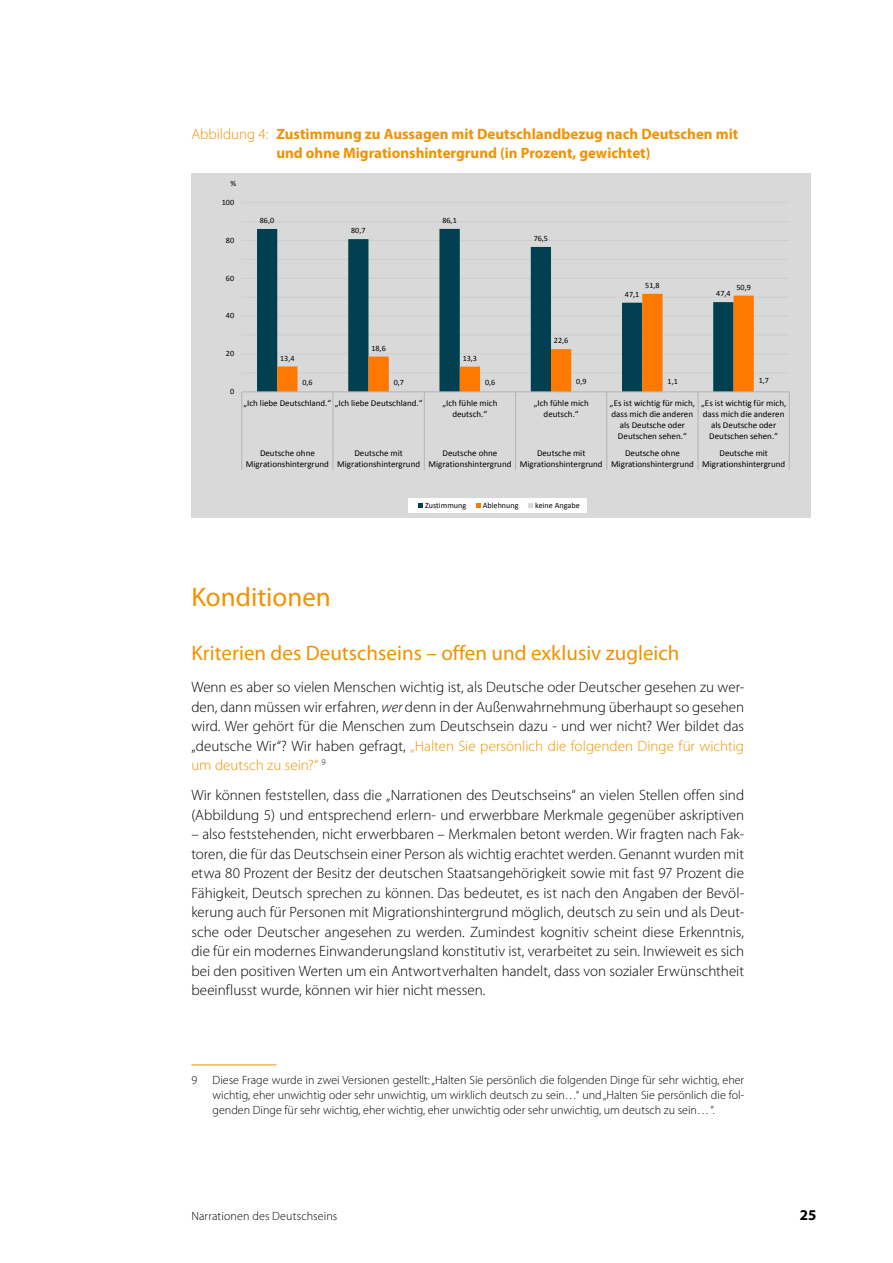
<style>
.page{position:relative;width:893px;height:1263px;background:#fff}
.page>*{position:absolute;margin:0;border:0;box-sizing:border-box;transform-origin:0 0}
.t1{font:27px "Myriad Pro";color:#f39100}
.t2{font:21px "Myriad Pro";color:#f39100}
.t3{font:300 15px/19.5px "Myriad Pro";color:#000;text-align:justify}
.t4{font:700 15px/19.5px "Myriad Pro";color:#f39100;text-align:center}
.t5{font:700 15px "Myriad Pro";color:#000}
.t6{font:300 12px/15px "Myriad Pro";color:#000;text-align:justify}
.t7{font:9px/10.9px "Calibri";color:#000;text-align:center}
.t8{font:8.1px "Calibri";color:#000}
.s1{font-weight:300}
.s2{font-style:italic}
.s3{color:#f39100}
</style>
<div class="page">
<hr style="left:191px;top:1064px;width:85px;height:1px;background:#f39100">
<div style="left:191px;top:173px;width:619px;height:344px;background:#d9d9d9"></div>
<hr style="left:242px;top:373px;width:547px;height:1px;background:#d4d4d4">
<hr style="left:242px;top:335px;width:547px;height:1px;background:#d3d3d3">
<hr style="left:242px;top:297px;width:547px;height:1px;background:#d0d0d0">
<hr style="left:242px;top:259px;width:547px;height:1px;background:#cfcfcf">
<hr style="left:242px;top:221px;width:547px;height:1px;background:#cecece">
<hr style="left:242px;top:354px;width:547px;height:1px;background:#d3d3d3">
<hr style="left:242px;top:316px;width:547px;height:1px;background:#d2d2d2">
<hr style="left:242px;top:278px;width:547px;height:1px;background:#d0d0d0">
<hr style="left:242px;top:240px;width:547px;height:1px;background:#cecece">
<hr style="left:242px;top:202px;width:547px;height:1px;background:#cfcfcf">
<svg style="left:257px;top:229px;width:406px;height:163px"></svg>
<svg style="left:277px;top:294px;width:477px;height:98px"></svg>
<svg style="left:754px;top:391px;width:20px;height:1px"></svg>
<hr style="left:663px;top:390px;width:20px;height:2px;background:#d9d9d9">
<hr style="left:571px;top:390px;width:21px;height:2px;background:#d9d9d9">
<hr style="left:389px;top:390px;width:20px;height:2px;background:#d9d9d9">
<svg style="left:480px;top:391px;width:20px;height:1px"></svg>
<svg style="left:297px;top:391px;width:21px;height:1px"></svg>
<hr style="left:242px;top:392px;width:547px;height:1px;background:#b3b3b3">
<hr style="left:241px;top:392px;width:1px;height:50px;background:#b3b3b3">
<hr style="left:333px;top:392px;width:1px;height:50px;background:#b3b3b3">
<hr style="left:424px;top:392px;width:1px;height:50px;background:#b3b3b3">
<hr style="left:515px;top:392px;width:1px;height:50px;background:#b3b3b3">
<hr style="left:606px;top:392px;width:1px;height:50px;background:#b3b3b3">
<hr style="left:698px;top:392px;width:1px;height:50px;background:#b3b3b3">
<hr style="left:789px;top:392px;width:1px;height:50px;background:#b3b3b3">
<svg style="left:241px;top:442px;width:1px;height:28px"></svg>
<svg style="left:333px;top:442px;width:1px;height:28px"></svg>
<svg style="left:424px;top:442px;width:1px;height:28px"></svg>
<svg style="left:515px;top:442px;width:1px;height:28px"></svg>
<svg style="left:606px;top:442px;width:1px;height:28px"></svg>
<svg style="left:698px;top:442px;width:1px;height:28px"></svg>
<svg style="left:789px;top:442px;width:1px;height:28px"></svg>
<div style="left:408px;top:498px;width:179px;height:15px;background:#fff"></div>
<svg style="left:419px;top:503px;width:4px;height:5px"></svg>
<svg style="left:476px;top:503px;width:5px;height:5px"></svg>
<svg style="left:528px;top:503px;width:5px;height:5px"></svg>
<p class="t4" style="left:191px;top:124px;width:548px"><span class="s1">Abbildung 4:</span> Zustimmung zu Aussagen mit Deutschlandbezug nach Deutschen mit und ohne Migrationshintergrund (in Prozent, gewichtet)</p>
<p class="t8" style="left:230px;top:178px;width:7px">%</p>
<p class="t8" style="left:222px;top:197px;width:14px">100</p>
<p class="t8" style="left:226px;top:235px;width:10px">80</p>
<p class="t8" style="left:260px;top:215px;width:16px">86,0</p>
<p class="t8" style="left:351px;top:225px;width:16px">80,7</p>
<p class="t8" style="left:442px;top:215px;width:16px">86,1</p>
<p class="t8" style="left:534px;top:233px;width:16px">76,5</p>
<p class="t8" style="left:226px;top:273px;width:10px">60</p>
<p class="t8" style="left:226px;top:311px;width:10px">40</p>
<p class="t8" style="left:226px;top:348px;width:10px">20</p>
<p class="t8" style="left:230px;top:386px;width:6px">0</p>
<p class="t8" style="left:280px;top:353px;width:16px">13,4</p>
<p class="t8" style="left:371px;top:343px;width:16px">18,6</p>
<p class="t8" style="left:463px;top:353px;width:16px">13,3</p>
<p class="t8" style="left:554px;top:335px;width:16px">22,6</p>
<p class="t8" style="left:645px;top:280px;width:16px">51,8</p>
<p class="t8" style="left:736px;top:282px;width:16px">50,9</p>
<p class="t8" style="left:625px;top:289px;width:16px">47,1</p>
<p class="t8" style="left:716px;top:288px;width:16px">47,4</p>
<p class="t8" style="left:302px;top:377px;width:12px">0,6</p>
<p class="t8" style="left:394px;top:377px;width:12px">0,7</p>
<p class="t8" style="left:485px;top:377px;width:12px">0,6</p>
<p class="t8" style="left:576px;top:376px;width:12px">0,9</p>
<p class="t8" style="left:668px;top:376px;width:12px">1,1</p>
<p class="t8" style="left:759px;top:375px;width:12px">1,7</p>
<p class="t7" style="left:243px;top:398px;width:181px">„Ich liebe Deutschland.“ „Ich liebe Deutschland.“</p>
<p class="t7" style="left:442px;top:398px;width:57px">„Ich fühle mich deutsch.“</p>
<p class="t7" style="left:534px;top:398px;width:57px">„Ich fühle mich deutsch.“</p>
<p class="t7" style="left:610px;top:398px;width:87px">„Es ist wichtig für mich, dass mich die anderen als Deutsche oder<br>Deutschen sehen.“</p>
<p class="t7" style="left:701px;top:398px;width:87px">„Es ist wichtig für mich, dass mich die anderen als Deutsche oder<br>Deutschen sehen.“</p>
<p class="t7" style="left:246px;top:448px;width:84px">Deutsche ohne<br>Migrationshintergrund</p>
<p class="t7" style="left:337px;top:448px;width:84px">Deutsche mit<br>Migrationshintergrund</p>
<p class="t7" style="left:428px;top:448px;width:84px">Deutsche ohne<br>Migrationshintergrund</p>
<p class="t7" style="left:520px;top:448px;width:84px">Deutsche mit<br>Migrationshintergrund</p>
<p class="t7" style="left:611px;top:448px;width:84px">Deutsche ohne<br>Migrationshintergrund</p>
<p class="t7" style="left:702px;top:448px;width:84px">Deutsche mit<br>Migrationshintergrund</p>
<p class="t8" style="left:425px;top:500px;width:43px">Zustimmung</p>
<p class="t8" style="left:483px;top:500px;width:37px">Ablehnung</p>
<p class="t8" style="left:535px;top:500px;width:46px">keine Angabe</p>
<h1 class="t1" style="left:191px;top:580px;width:141px">Konditionen</h1>
<h2 class="t2" style="left:191px;top:640px;width:490px">Kriterien des Deutschseins – offen und exklusiv zugleich</h2>
<p class="t3" style="left:191px;top:677px;width:554px">Wenn es aber so vielen Menschen wichtig ist, als Deutsche oder Deutscher gesehen zu wer&shy;den, dann müssen wir erfahren, <span class="s2">wer</span> denn in der Außenwahrnehmung überhaupt so gesehen wird. Wer gehört für die Menschen zum Deutschsein dazu - und wer nicht? Wer bildet das „deutsche Wir“? Wir haben gefragt, <span class="s3">„Halten Sie persönlich die folgenden Dinge für wichtig um deutsch zu sein?“</span> <sup>9</sup></p>
<p class="t3" style="left:191px;top:786px;width:554px">Wir können feststellen, dass die „Narrationen des Deutschseins“ an vielen Stellen offen sind (Abbildung 5) und entsprechend erlern- und erwerbbare Merkmale gegenüber askriptiven</p>
<p class="t3" style="left:191px;top:825px;width:554px">– also feststehenden, nicht erwerbbaren – Merkmalen betont werden. Wir fragten nach Fak&shy;toren, die für das Deutschsein einer Person als wichtig erachtet werden. Genannt wurden mit etwa 80 Prozent der Besitz der deutschen Staatsangehörigkeit sowie mit fast 97 Prozent die Fähigkeit, Deutsch sprechen zu können. Das bedeutet, es ist nach den Angaben der Bevöl&shy;kerung auch für Personen mit Migrationshintergrund möglich, deutsch zu sein und als Deut&shy;sche oder Deutscher angesehen zu werden. Zumindest kognitiv scheint diese Erkenntnis, die für ein modernes Einwanderungsland konstitutiv ist, verarbeitet zu sein. Inwieweit es sich bei den positiven Werten um ein Antwortverhalten handelt, dass von sozialer Erwünschtheit beeinflusst wurde, können wir hier nicht messen.</p>
<p class="t6" style="left:191px;top:1073px;width:7px">9</p>
<p class="t6" style="left:213px;top:1073px;width:533px">Diese Frage wurde in zwei Versionen gestellt: „Halten Sie persönlich die folgenden Dinge für sehr wichtig, eher wichtig, eher unwichtig oder sehr unwichtig, um wirklich deutsch zu sein…“ und „Halten Sie persönlich die fol&shy;genden Dinge für sehr wichtig, eher wichtig, eher unwichtig oder sehr unwichtig, um deutsch zu sein… “.</p>
<p class="t6" style="left:191px;top:1209px;width:148px">Narrationen des Deutschseins</p>
<p class="t5" style="left:800px;top:1205px;width:18px">25</p>
</div>
